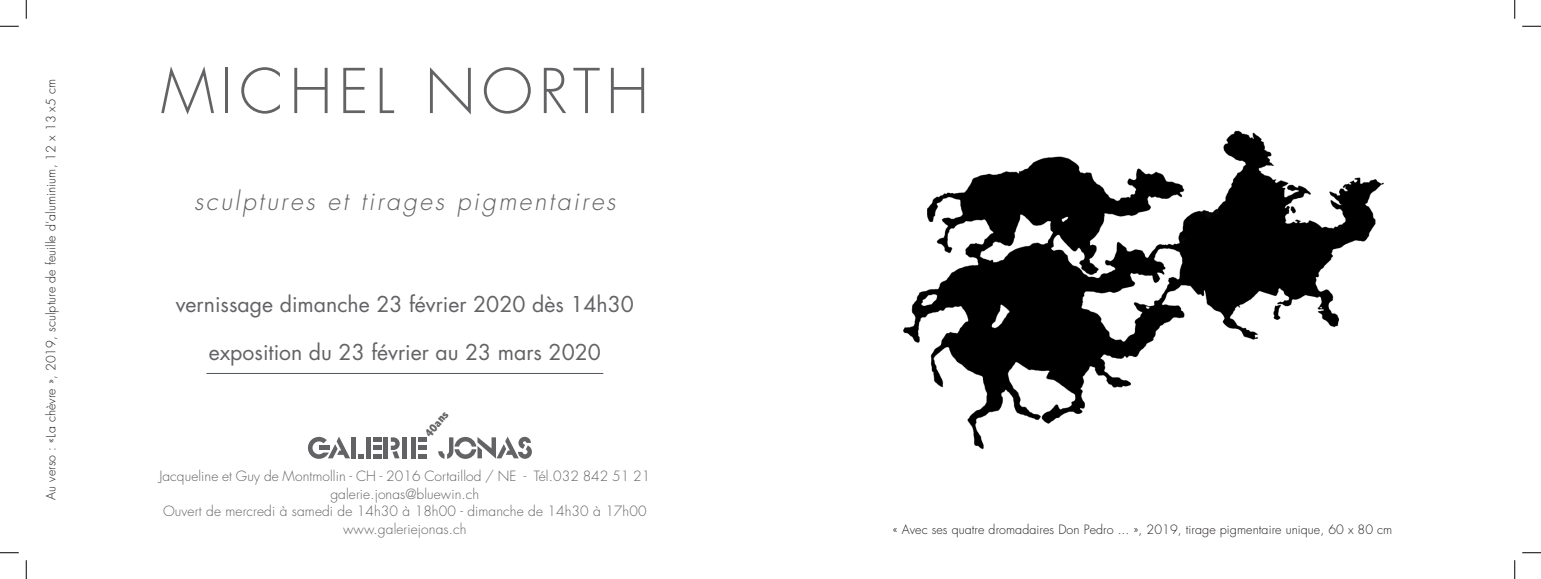
<style>
.page{position:relative;width:1541px;height:579px;background:#fff}
.page>*{position:absolute;margin:0;border:0;box-sizing:border-box;transform-origin:0 0}
.t1{font:300 60px "Futura Std";letter-spacing:.1em;color:#636366}
.t2{font:italic 300 25px "Futura Std";letter-spacing:.1em;color:#636366}
.t3{font:21.25px "Futura Std";color:#636366}
.t4{font:300 13.75px/17.5px "Futura Std";letter-spacing:.005em;color:#636366;text-align:center}
.t5{font:300 12.5px "Futura Std";letter-spacing:.005em;color:#231f20}
.t6{font:800 condensed 12.5px "Abadi";color:#636366}
</style>
<div class="page">
<hr style="left:206px;top:373px;width:397px;height:1px;background:#535762">
<svg style="left:308px;top:436px;width:42px;height:23px"></svg>
<div style="left:351px;top:437px;width:5px;height:21px;background:#636366"></div>
<svg style="left:358px;top:454px;width:6px;height:4px"></svg>
<svg style="left:373px;top:454px;width:8px;height:4px"></svg>
<hr style="left:366px;top:437px;width:4px;height:21px;background:#636366">
<div style="left:373px;top:445px;width:8px;height:5px;background:#636366"></div>
<div style="left:373px;top:437px;width:8px;height:5px;background:#636366"></div>
<svg style="left:391px;top:437px;width:9px;height:21px"></svg>
<hr style="left:384px;top:437px;width:4px;height:21px;background:#636366">
<hr style="left:403px;top:437px;width:4px;height:21px;background:#636366">
<svg style="left:418px;top:454px;width:9px;height:4px"></svg>
<div style="left:418px;top:445px;width:9px;height:5px;background:#636366"></div>
<div style="left:418px;top:437px;width:9px;height:5px;background:#636366"></div>
<div style="left:411px;top:437px;width:5px;height:21px;background:#636366"></div>
<svg style="left:438px;top:436px;width:94px;height:23px"></svg>
<img style="left:903px;top:130px;width:481px;height:320px">
<svg style="left:0;top:25px;width:19px;height:2px"></svg>
<svg style="left:1522px;top:25px;width:19px;height:2px"></svg>
<svg style="left:0;top:552px;width:19px;height:1px"></svg>
<svg style="left:1522px;top:552px;width:19px;height:1px"></svg>
<svg style="left:25px;top:0;width:2px;height:19px"></svg>
<svg style="left:25px;top:560px;width:2px;height:19px"></svg>
<svg style="left:1514px;top:0;width:1px;height:19px"></svg>
<svg style="left:1514px;top:560px;width:1px;height:19px"></svg>
<p class="t5" style="left:45px;top:500px;width:422px;rotate:-90deg">Au verso : «La chèvre », 2019, sculpture de feuille d’aluminium, 12 x 13 x5 cm</p>
<h1 class="t1" style="left:161px;top:63px;width:490px">MICHEL NORTH</h1>
<h2 class="t2" style="left:194px;top:189px;width:423px">sculptures et tirages pigmentaires</h2>
<h3 class="t3" style="left:176px;top:294px;width:460px">vernissage dimanche 23 février 2020 dès 14h30</h3>
<h3 class="t3" style="left:209px;top:342px;width:394px">exposition du 23 février au 23 mars 2020</h3>
<p class="t6" style="left:421px;top:430px;width:31px;rotate:-50deg">40ans</p>
<p class="t4" style="left:159px;top:468px;width:492px">Jacqueline et Guy de Montmollin - CH - 2016 Cortaillod / NE - Tél.032 842 51 21 galerie.jonas@bluewin.ch<br>Ouvert de mercredi à samedi de 14h30 à 18h00 - dimanche de 14h30 à 17h00 www.galeriejonas.ch</p>
<p class="t5" style="left:893px;top:523px;width:501px">« Avec ses quatre dromadaires Don Pedro ... », 2019, tirage pigmentaire unique, 60 x 80 cm</p>
</div>
